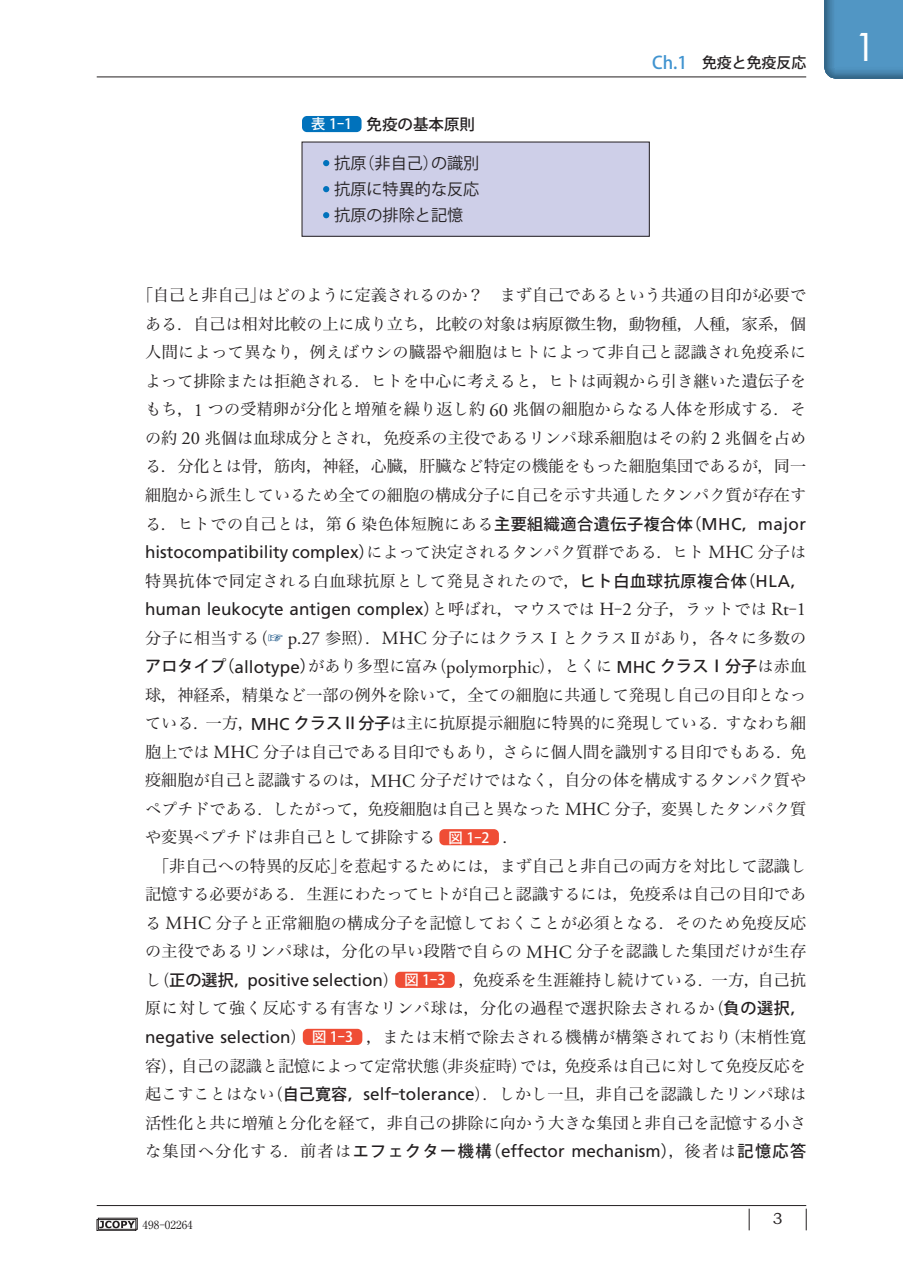
<style>
.page{position:relative;width:903px;height:1275px;background:#fff}
.page>*{position:absolute;margin:0;border:0;box-sizing:border-box;transform-origin:0 0}
.t1{font:37.27px "Futura Std";color:#fff}
.t2{font:17.15px "Frutiger LT Std";color:#231f20}
.t3{font:16.1px/28.5px "Hira Min Pro W3";color:#231f20;text-align:justify}
.t4{font:16.1px "Hira Min Pro W3";letter-spacing:.04em;color:#231f20}
.t5{font:16.1px/26.1px "Koz Go Pro";color:#231f20;text-align:justify}
.t6{font:16.1px "Bookman Old Style";color:#231f20}
.t7{font:500 15.58px "Koz Go Pro";color:#231f20}
.t8{font:500 14.88px "Koz Go Pro";color:#231f20}
.t9{font:11.2px "Ryumin Pr 5";color:#231f20}
.s1{font-size:14.17px;color:#fff}
.s2{font-size:17.32px;color:#4194d0}
.s3{font-family:"Futo Min A101 Pr 5";font-weight:700}
.s4{font-family:"Adobe Garamond Pro";font-size:18.55px}
.s5{font-family:"Koz Go Pro";font-weight:500}
.s6{font-family:"Frutiger LT Std";font-size:17.15px}
.s7{font-family:"Koz Go Pro";font-weight:500;font-size:16.1px}
.s8{font-family:"Hira Min Pro W3";font-size:16.1px}
.s9{font-family:"Futo Min A101 Pr 5";font-weight:700;font-size:16.1px}
.s10{font-family:"Futo Min A101 Pr 5 Bold.";color:#004279}
.s11{font-family:"Koz Go Pro";font-weight:500;font-size:14.17px;color:#fff}
</style>
<div class="page">
<svg style="left:824px;top:0;width:79px;height:78px;background:#4d90bc"></svg>
<div style="left:439px;top:829px;width:60px;height:16px;background:#ef4d35;border-radius:5px"></div>
<div style="left:395px;top:972px;width:60px;height:16px;background:#ef4d35;border-radius:5px"></div>
<div style="left:303px;top:1029px;width:59px;height:16px;background:#ef4d35;border-radius:5px"></div>
<div style="left:97px;top:1218px;width:41px;height:13px;background:#343031"></div>
<svg style="left:100px;top:1221px;width:34px;height:6px"></svg>
<div style="left:97px;top:1219px;width:39px;height:12px;border:1px solid #231f20"></div>
<div style="left:98px;top:1218px;width:39px;height:11px;border:1px solid #231f20"></div>
<div style="left:302px;top:142px;width:347px;height:94px;background:#cecfe8"></div>
<div style="left:302px;top:142px;width:347px;height:95px;border:1px solid #231f20"></div>
<svg style="left:323px;top:160px;width:6px;height:6px"></svg>
<svg style="left:323px;top:186px;width:6px;height:6px"></svg>
<svg style="left:323px;top:212px;width:6px;height:6px"></svg>
<div style="left:302px;top:116px;width:59px;height:16px;background:#0072bc;border-radius:5px"></div>
<hr style="left:97px;top:1205px;width:709px;height:1px;background:#231f20">
<svg style="left:806px;top:1209px;width:1px;height:21px"></svg>
<svg style="left:749px;top:1209px;width:1px;height:21px"></svg>
<hr style="left:97px;top:77px;width:709px;height:1px;background:#231f20">
<p class="t7" style="left:311px;top:117px;width:165px"><span class="s1">表 1-1</span> 免疫の基本原則</p>
<p class="t5" style="left:334px;top:150px;width:147px">抗原(非自己)の識別抗原に特異的な反応抗原の排除と記憶</p>
<p class="t8" style="left:652px;top:56px;width:156px"><span class="s2">Ch.1</span> 免疫と免疫反応</p>
<p class="t3" style="left:145px;top:281px;width:663px"><span class="s3">｢</span>自己と非自己<span class="s3">｣</span>はどのように定義されるのか？ まず自己であるという共通の目印が必要である<span class="s3">．</span>自己は相対比較の上に成り立ち，比較の対象は病原微生物，動物種，人種，家系，個人間によって異なり，例えばウシの臓器や細胞はヒトによって非自己と認識され免疫系によって排除または拒絶される<span class="s3">．</span>ヒトを中心に考えると，ヒトは両親から引き継いた遺伝子をもち，<span class="s4">1</span> つの受精卵が分化と増殖を繰り返し約 <span class="s4">60</span> 兆個の細胞からなる人体を形成する<span class="s3">．</span>その約 <span class="s4">20</span> 兆個は血球成分とされ，免疫系の主役であるリンパ球系細胞はその約 <span class="s4">2</span> 兆個を占める<span class="s3">．</span>分化とは骨，筋肉，神経，心臓，肝臓など特定の機能をもった細胞集団であるが，同一細胞から派生しているため全ての細胞の構成分子に自己を示す共通したタンパク質が存在する<span class="s3">．</span>ヒトでの自己とは，第 <span class="s4">6</span> 染色体短腕にある<span class="s5">主要組織適合遺伝子複合体(</span><span class="s6">MHC</span><span class="s5">，</span><span class="s6">major</span></p>
<p class="t2" style="left:145px;top:546px;width:663px">histocompatibility complex<span class="s7">)</span><span class="s8">によって決定されるタンパク質群である</span><span class="s9">．</span><span class="s8">ヒト</span> <span class="s4">MHC</span> <span class="s8">分子は</span></p>
<p class="t4" style="left:145px;top:573px;width:662px">特異抗体で同定される白血球抗原として発見されたので，<span class="s5">ヒト白血球抗原複合体(</span><span class="s6">HLA</span><span class="s5">，</span></p>
<p class="t2" style="left:145px;top:603px;width:662px">human leukocyte antigen complex<span class="s7">)</span><span class="s8">と呼ばれ，マウスでは</span> <span class="s4">H</span><span class="s9">-</span><span class="s4">2</span> <span class="s8">分子，ラットでは</span> <span class="s4">Rt</span><span class="s9">-</span><span class="s4">1</span></p>
<p class="t3" style="left:145px;top:623px;width:663px">分子に相当する<span class="s3">(</span><span class="s10">☞</span> <span class="s4">p</span><span class="s3">.</span><span class="s4">27</span> 参照<span class="s3">)．</span><span class="s4">MHC</span> 分子にはクラス<span class="s3">Ⅰ</span>とクラス<span class="s3">Ⅱ</span>があり，各々に多数の<span class="s5">アロタイプ(</span><span class="s6">allotype</span><span class="s5">)</span>があり多型に富み<span class="s3">(</span><span class="s4">polymorphic</span><span class="s3">)</span>，とくに <span class="s6">MHC</span> <span class="s5">クラスⅠ分子</span>は赤血球，神経系，精巣など一部の例外を除いて，全ての細胞に共通して発現し自己の目印となっている<span class="s3">．</span>一方，<span class="s6">MHC</span> <span class="s5">クラスⅡ分子</span>は主に抗原提示細胞に特異的に発現している<span class="s3">．</span>すなわち細胞上では <span class="s4">MHC</span> 分子は自己である目印でもあり，さらに個人間を識別する目印でもある<span class="s3">．</span>免疫細胞が自己と認識するのは，<span class="s4">MHC</span> 分子だけではなく，自分の体を構成するタンパク質やペプチドである<span class="s3">．</span>したがって，免疫細胞は自己と異なった <span class="s4">MHC</span> 分子，変異したタンパク質や変異ペプチドは非自己として排除する <span class="s11">図 1-2</span> <span class="s3">．</span></p>
<p class="t3" style="left:145px;top:852px;width:663px;text-indent:16px"><span class="s3">｢</span>非自己への特異的反応<span class="s3">｣</span>を惹起するためには，まず自己と非自己の両方を対比して認識し記憶する必要がある<span class="s3">．</span>生涯にわたってヒトが自己と認識するには，免疫系は自己の目印である <span class="s4">MHC</span> 分子と正常細胞の構成分子を記憶しておくことが必須となる<span class="s3">．</span>そのため免疫反応の主役であるリンパ球は，分化の早い段階で自らの <span class="s4">MHC</span> 分子を認識した集団だけが生存し<span class="s3">(</span><span class="s5">正の選択，</span><span class="s6">positive selection</span><span class="s3">)</span> <span class="s11">図 1-3</span> ，免疫系を生涯維持し続けている<span class="s3">．</span>一方，自己抗原に対して強く反応する有害なリンパ球は，分化の過程で選択除去されるか<span class="s3">(</span><span class="s5">負の選択，</span><span class="s6">negative selection</span><span class="s3">)</span> <span class="s11">図 1-3</span> ，または末梢で除去される機構が構築されており<span class="s3">(</span>末梢性寛容<span class="s3">)</span>，自己の認識と記憶によって定常状態<span class="s3">(</span>非炎症時<span class="s3">)</span>では，免疫系は自己に対して免疫反応を起こすことはない<span class="s3">(</span><span class="s5">自己寛容，</span><span class="s6">self</span><span class="s5">-</span><span class="s6">tolerance</span><span class="s3">)．</span>しかし一旦，非自己を認識したリンパ球は活性化と共に増殖と分化を経て，非自己の排除に向かう大きな集団と非自己を記憶する小さ</p>
<p class="t2" style="left:145px;top:1145px;width:662px"><span class="s8">な集団へ分化する</span><span class="s9">．</span><span class="s8">前者は</span><span class="s7">エフェクター機構(</span>effector mechanism<span class="s7">)</span><span class="s8">，後者は</span><span class="s7">記憶応答</span></p>
<p class="t9" style="left:143px;top:1218px;width:52px">498-02264</p>
<p class="t6" style="left:773px;top:1209px;width:11px">3</p>
<h1 class="t1" style="left:854px;top:27px;width:24px">1</h1>
</div>
